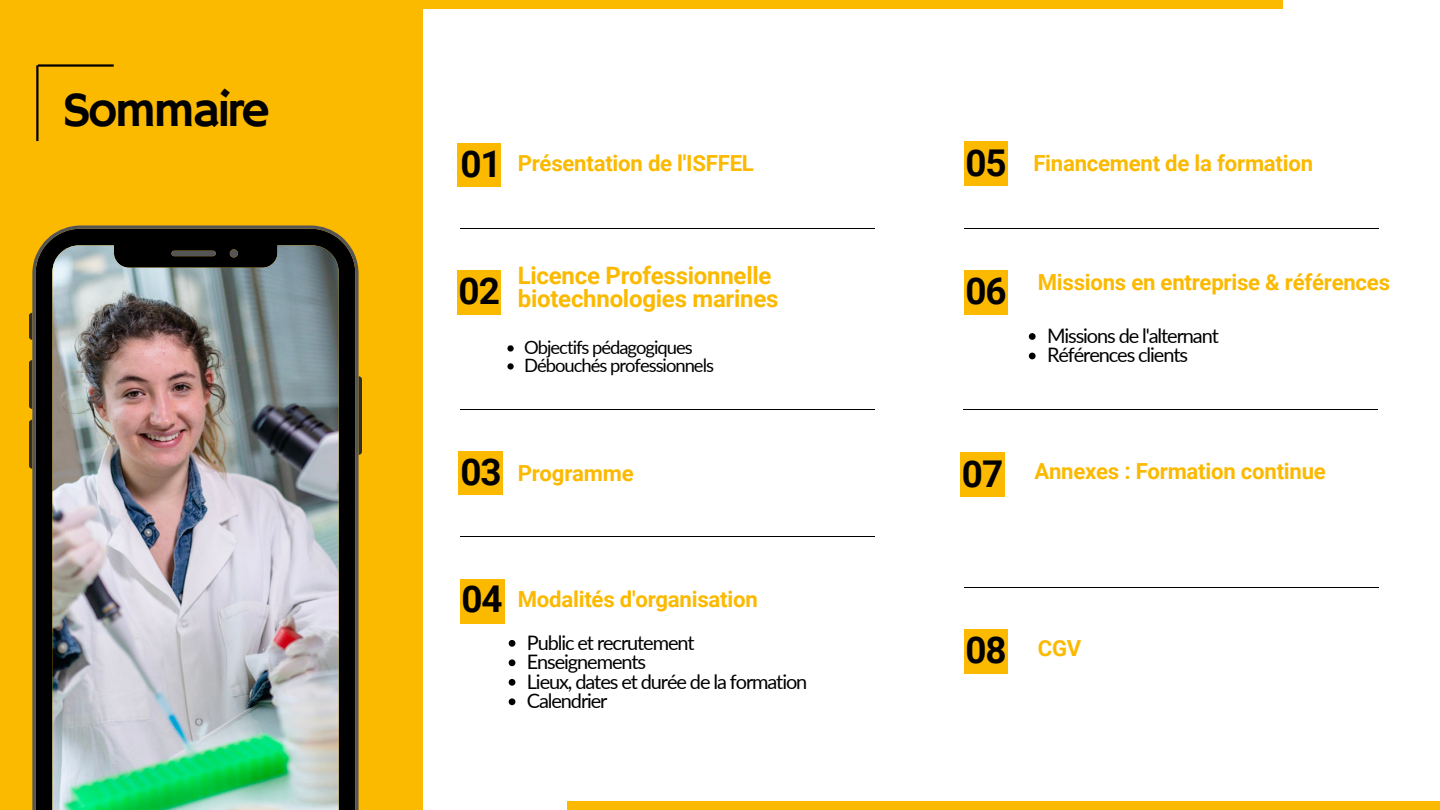
<style>
.page{position:relative;width:1440px;height:810px;background:#fff}
.page>*{position:absolute;margin:0;border:0;box-sizing:border-box;transform-origin:0 0}
.t1{font:50px "Hammersmith One";letter-spacing:-.06em;color:#000}
.t2{font:700 36.9px "Roboto";letter-spacing:-.03em;color:#000}
.t3{font:700 24px/23.2px "Roboto";letter-spacing:-.01em;color:#fbb900}
.t4{font:700 22.1px "Roboto";letter-spacing:-.01em;color:#fbb900}
.t5{font:20px/19.5px "Lato";letter-spacing:-.055em;color:#000}
.t6{font:18.4px/18px "Lato";letter-spacing:-.055em;color:#000}
.s1{font-size:36.9px;color:#000}
</style>
<div class="page">
<div style="left:0;top:0;width:423px;height:810px;background:#fbb900"></div>
<hr style="left:36px;top:65px;width:3px;height:76px;background:#000">
<hr style="left:38px;top:64px;width:76px;height:3px;background:#000">
<svg style="left:29px;top:313px;width:3px;height:27px"></svg>
<svg style="left:29px;top:360px;width:3px;height:49px"></svg>
<svg style="left:29px;top:420px;width:3px;height:49px"></svg>
<svg style="left:359px;top:376px;width:3px;height:79px"></svg>
<img style="left:32px;top:225px;width:327px;height:585px">
<hr style="left:460px;top:537px;width:415px;height:1px;background:#000">
<hr style="left:460px;top:409px;width:415px;height:1px;background:#000">
<hr style="left:460px;top:228px;width:415px;height:1px;background:#000">
<hr style="left:964px;top:587px;width:415px;height:1px;background:#000">
<hr style="left:964px;top:409px;width:414px;height:1px;background:#000">
<hr style="left:964px;top:228px;width:415px;height:1px;background:#000">
<div style="left:457px;top:143px;width:44px;height:44px;background:#fbb900"></div>
<div style="left:457px;top:270px;width:44px;height:44px;background:#fbb900"></div>
<div style="left:459px;top:451px;width:44px;height:44px;background:#fbb900"></div>
<div style="left:460px;top:579px;width:44px;height:44px;background:#fbb900"></div>
<div style="left:964px;top:141px;width:44px;height:44px;background:#fbb900"></div>
<div style="left:964px;top:270px;width:44px;height:44px;background:#fbb900"></div>
<div style="left:961px;top:453px;width:43px;height:44px;background:#fbb900"></div>
<div style="left:964px;top:629px;width:44px;height:44px;background:#fbb900"></div>
<div style="left:410px;top:0;width:872px;height:9px;background:#fbb900"></div>
<div style="left:567px;top:801px;width:872px;height:9px;background:#fbb900"></div>
<svg style="left:507px;top:345px;width:7px;height:7px"></svg>
<svg style="left:507px;top:363px;width:7px;height:7px"></svg>
<svg style="left:509px;top:640px;width:6px;height:7px"></svg>
<svg style="left:509px;top:659px;width:6px;height:7px"></svg>
<svg style="left:509px;top:679px;width:6px;height:7px"></svg>
<svg style="left:509px;top:698px;width:6px;height:7px"></svg>
<svg style="left:1029px;top:333px;width:7px;height:7px"></svg>
<svg style="left:1029px;top:353px;width:7px;height:6px"></svg>
<h1 class="t1" style="left:62px;top:81px;width:209px">Sommaire</h1>
<p class="t4" style="left:460px;top:151px;width:295px"><span class="s1">01</span> Présentation de l'ISFFEL</p>
<h2 class="t2" style="left:459px;top:270px;width:43px">02</h2>
<p class="t3" style="left:518px;top:264px;width:262px">Licence Professionnelle biotechnologies marines</p>
<p class="t6" style="left:524px;top:338px;width:191px">Objectifs pédagogiques<br>Débouchés professionnels</p>
<h2 class="t2" style="left:460px;top:451px;width:43px">03</h2>
<p class="t4" style="left:518px;top:461px;width:117px">Programme</p>
<h2 class="t2" style="left:461px;top:578px;width:43px">04</h2>
<p class="t4" style="left:518px;top:587px;width:242px">Modalités d'organisation</p>
<p class="t5" style="left:527px;top:632px;width:282px">Public et recrutement<br>Enseignements<br>Lieux, dates et durée de la formation<br>Calendrier</p>
<h2 class="t2" style="left:965px;top:142px;width:43px">05</h2>
<p class="t4" style="left:1033px;top:151px;width:281px">Financement de la formation</p>
<h2 class="t2" style="left:965px;top:270px;width:43px">06</h2>
<p class="t4" style="left:1038px;top:269px;width:354px">Missions en entreprise &amp; références</p>
<p class="t5" style="left:1047px;top:325px;width:173px">Missions de l'alternant<br>Références clients</p>
<h2 class="t2" style="left:962px;top:453px;width:43px">07</h2>
<p class="t4" style="left:1034px;top:459px;width:293px">Annexes : Formation continue</p>
<h2 class="t2" style="left:965px;top:629px;width:43px">08</h2>
<p class="t4" style="left:1038px;top:635px;width:45px">CGV</p>
</div>
